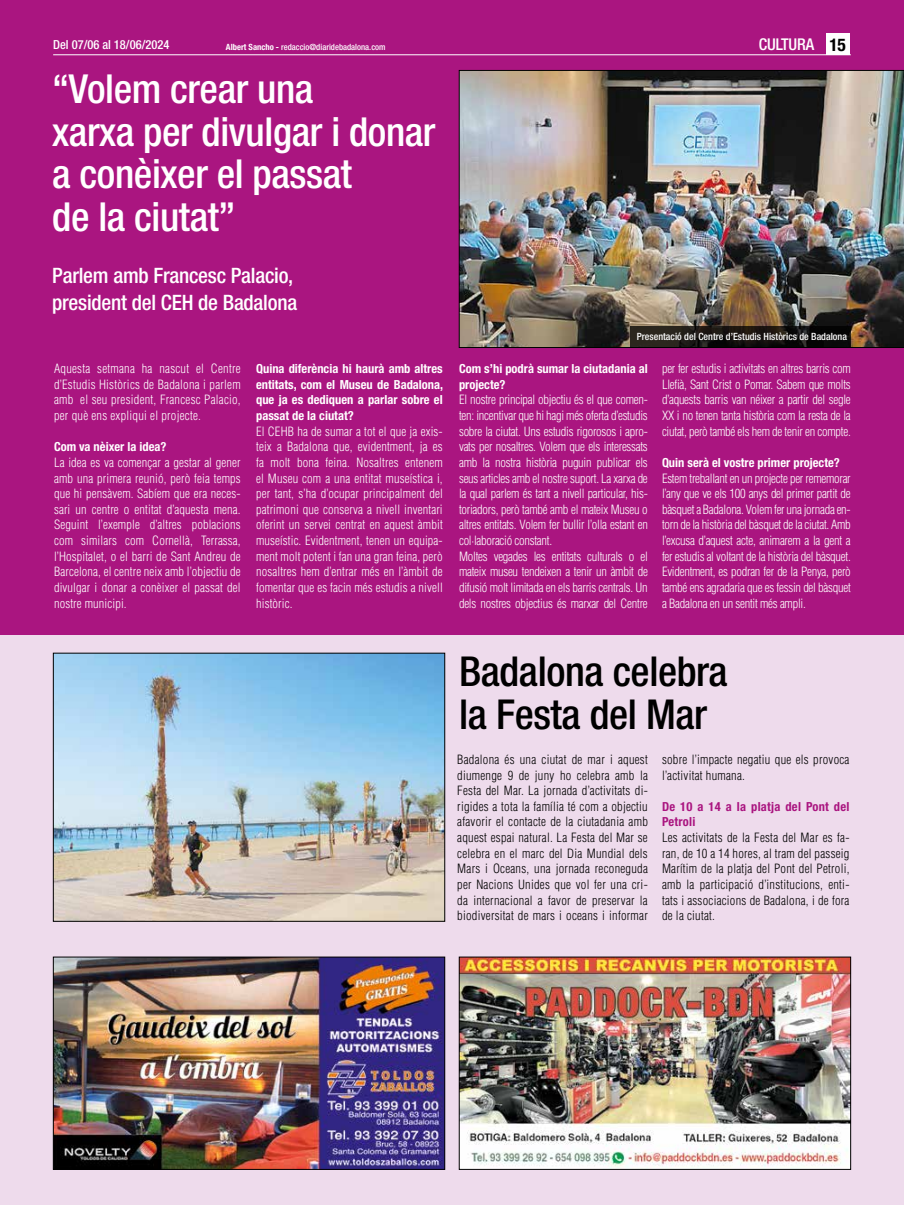
<style>
.page{position:relative;width:904px;height:1205px;background:#fff}
.page>*{position:absolute;margin:0;border:0;box-sizing:border-box;transform-origin:0 0}
.t1{font:500 condensed 41.25px/43.8px "Helvetica Neue";letter-spacing:-.01em;color:#000}
.t2{font:500 condensed 40px/42.5px "Helvetica Neue";letter-spacing:-.01em;color:#fff}
.t3{font:500 condensed 21.25px/26.2px "Helvetica Neue";letter-spacing:-.01em;color:#fff}
.t4{font:500 condensed 16.25px "Helvetica Neue";letter-spacing:-.01em;color:#fff}
.t5{font:300 condensed 12.5px/15.6px "Helvetica";letter-spacing:-.02em;color:#fff;text-align:justify}
.t6{font:300 condensed 12.5px/15.6px "Helvetica";letter-spacing:.02em;color:#000;text-align:justify}
.t7{font:700 condensed 12.5px/15.6px "Helvetica Neue";color:#fff;text-align:justify}
.t8{font:700 condensed 12.5px/15.6px "Helvetica Neue";letter-spacing:.02em;color:#aa1580}
.t9{font:500 condensed 12.5px "Helvetica Neue";color:#fff}
.t10{font:500 condensed 10px "Helvetica Neue";color:#fff}
.t11{font:500 condensed 8.62px "Helvetica Neue";color:#fff}
.s1{font-weight:700;font-size:17.5px;color:#000}
.s2{font-weight:700}
</style>
<div class="page">
<div style="left:0;top:635px;width:904px;height:570px;background:#eedbec"></div>
<img style="left:55px;top:959px;width:388px;height:208px">
<div style="left:53px;top:957px;width:392px;height:212px;border:1px solid #000"></div>
<img style="left:461px;top:959px;width:387px;height:208px">
<div style="left:0;top:0;width:904px;height:635px;background:#aa1580"></div>
<hr style="left:53px;top:54px;width:797px;height:1px;background:#fff">
<div style="left:826px;top:34px;width:24px;height:21px;background:#fff"></div>
<img style="left:55px;top:655px;width:388px;height:264px">
<div style="left:53px;top:653px;width:392px;height:268px;border:1px solid #000"></div>
<img style="left:459px;top:70px;width:445px;height:278px">
<svg style="left:630px;top:326px;width:220px;height:22px;background:#171410"></svg>
<p class="t9" style="left:53px;top:37px;width:118px">Del 07/06 al 18/06/2024</p>
<h3 class="t4" style="left:758px;top:35px;width:88px">CULTURA <span class="s1">15</span></h3>
<p class="t11" style="left:226px;top:41px;width:161px"><span class="s2">Albert Sancho -</span> redaccio@diaridebadalona.com</p>
<h2 class="t2" style="left:52px;top:67px;width:385px">“Volem crear una<br>xarxa per divulgar i donar a conèixer el passat<br>de la ciutat”</h2>
<h3 class="t3" style="left:52px;top:262px;width:246px">Parlem amb Francesc Palacio, president del CEH de Badalona</h3>
<p class="t5" style="left:54px;top:361px;width:188px">Aquesta setmana ha nascut el Centre d’Estudis Històrics de Badalona i parlem amb el seu president, Francesc Palacio, per què ens expliqui el projecte.</p>
<p class="t7" style="left:54px;top:439px;width:114px">Com va nèixer la idea?</p>
<p class="t5" style="left:54px;top:454px;width:188px">La idea es va començar a gestar al gener amb una primera reunió, però feia temps que hi pensàvem. Sabíem que era neces&shy;sari un centre o entitat d’aquesta mena.<br>Seguint l’exemple d’altres poblacions com similars com Cornellà, Terrassa, l’Hospitalet, o el barri de Sant Andreu de Barcelona, el centre neix amb l’objectiu de divulgar i donar a conèixer el passat del nostre municipi.</p>
<p class="t7" style="left:256px;top:361px;width:189px">Quina diferència hi haurà amb altres entitats, com el Museu de Badalona, que ja es dediquen a parlar sobre el passat de la ciutat?</p>
<p class="t5" style="left:256px;top:423px;width:188px">El CEHB ha de sumar a tot el que ja exis&shy;teix a Badalona que, evidentment, ja es fa molt bona feina. Nosaltres entenem el Museu com a una entitat museística i, per tant, s’ha d’ocupar principalment del patrimoni que conserva a nivell inventari oferint un servei centrat en aquest àmbit museístic. Evidentment, tenen un equipa&shy;ment molt potent i fan una gran feina, però nosaltres hem d’entrar més en l’àmbit de fomentar que es facin més estudis a nivell històric.</p>
<p class="t10" style="left:636px;top:331px;width:212px">Presentació del Centre d’Estudis Històrics de Badalona</p>
<p class="t7" style="left:459px;top:361px;width:190px">Com s’hi podrà sumar la ciutadania al projecte?</p>
<p class="t5" style="left:459px;top:392px;width:190px;text-align:left">El nostre principal objectiu és el que comen&shy;ten: incentivar que hi hagi més oferta d’estudis sobre la ciutat. Uns estudis rigorosos i apro&shy;vats per nosaltres. Volem que els interessats amb la nostra història puguin publicar els seus articles amb el nostre suport. La xarxa de la qual parlem és tant a nivell particular, his&shy;toriadors, però també amb el mateix Museu o altres entitats. Volem fer bullir l’olla estant en col·laboració constant.<br>Moltes vegades les entitats culturals o el mateix museu tendeixen a tenir un àmbit de difusió molt limitada en els barris centrals. Un dels nostres objectius és marxar del Centre</p>
<p class="t5" style="left:662px;top:361px;width:190px">per fer estudis i activitats en altres barris com Llefià, Sant Crist o Pomar. Sabem que molts d’aquests barris van néixer a partir del segle XX i no tenen tanta història com la resta de la ciutat, però també els hem de tenir en compte.</p>
<p class="t7" style="left:662px;top:454px;width:179px">Quin serà el vostre primer projecte?</p>
<p class="t5" style="left:662px;top:470px;width:190px">Estem treballant en un projecte per rememorar l’any que ve els 100 anys del primer partit de bàsquet a Badalona. Volem fer una jornada en&shy;torn de la història del bàsquet de la ciutat. Amb l’excusa d’aquest acte, animarem a la gent a fer estudis al voltant de la història del bàsquet.<br>Evidentment, es podran fer de la Penya, però també ens agradaria que es fessin del bàsquet a Badalona en un sentit més ampli.</p>
<h1 class="t1" style="left:459px;top:649px;width:270px">Badalona celebra la Festa del Mar</h1>
<p class="t6" style="left:457px;top:751px;width:192px">Badalona és una ciutat de mar i aquest diumenge 9 de juny ho celebra amb la Festa del Mar. La jornada d’activitats di&shy;rigides a tota la família té com a objectiu afavorir el contacte de la ciutadania amb aquest espai natural. La Festa del Mar se celebra en el marc del Dia Mundial dels Mars i Oceans, una jornada reconeguda per Nacions Unides que vol fer una cri&shy;da internacional a favor de preservar la biodiversitat de mars i oceans i informar</p>
<p class="t6" style="left:662px;top:751px;width:189px">sobre l’impacte negatiu que els provoca l’activitat humana.</p>
<p class="t8" style="left:662px;top:798px;width:189px">De 10 a 14 a la platja del Pont del<br>Petroli</p>
<p class="t6" style="left:662px;top:829px;width:189px">Les activitats de la Festa del Mar es fa&shy;ran, de 10 a 14 hores, al tram del passeig Marítim de la platja del Pont del Petroli, amb la participació d’institucions, enti&shy;tats i associacions de Badalona, i de fora de la ciutat.</p>
</div>
